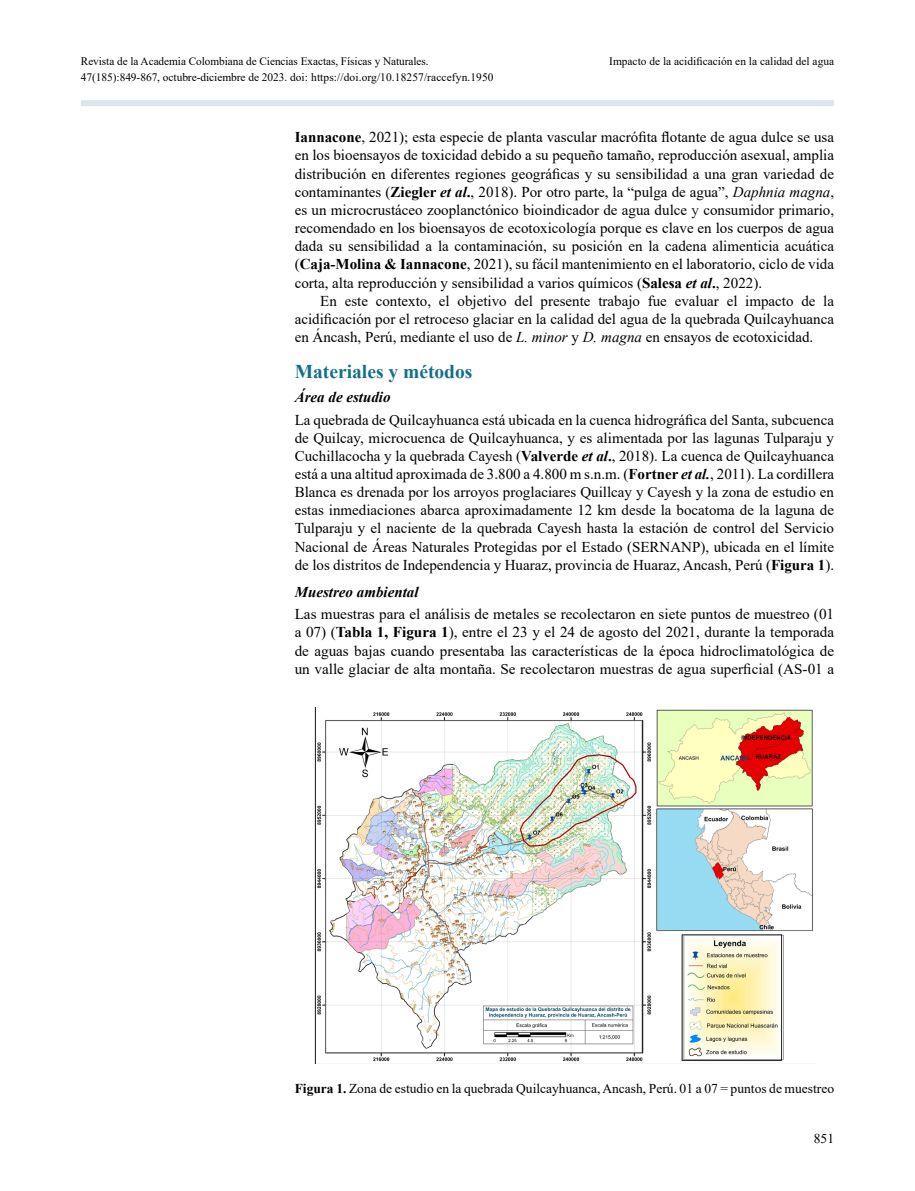
<style>
.page{position:relative;width:915px;height:1191px;background:#fff}
.page>*{position:absolute;margin:0;border:0;box-sizing:border-box;transform-origin:0 0}
.t1{font:700 19.5px "Times New Roman";color:#136f8b}
.t2{font:15px/18.1px "Times New Roman";color:#000;text-align:justify}
.t3{font:italic 700 15px "Times New Roman";color:#000}
.t4{font:13.5px "Times New Roman";color:#000}
.t5{font:11.4px "Times New Roman";letter-spacing:-.005em;color:#000}
.s1{font-weight:700}
.s2{font-weight:700;font-style:italic}
.s3{font-style:italic}
.s4{color:#222}
</style>
<div class="page">
<div style="left:81px;top:100px;width:752px;height:6px;background:#dce5ee"></div>
<img style="left:314px;top:707px;width:499px;height:356px">
<p class="t5" style="left:81px;top:53px;width:349px">Revista de la Academia Colombiana de Ciencias Exactas, Físicas y Naturales.</p>
<p class="t5" style="left:81px;top:69px;width:414px">47(185):849-867, octubre-diciembre de 2023. doi: https://doi.org/10.18257/raccefyn.1950</p>
<p class="t5" style="left:609px;top:53px;width:226px">Impacto de la acidificación en la calidad del agua</p>
<p class="t2" style="left:294px;top:128px;width:540px"><span class="s1">Iannacone</span>, 2021); esta especie de planta vascular macrófita flotante de agua dulce se usa en los bioensayos de toxicidad debido a su pequeño tamaño, reproducción asexual, amplia distribución en diferentes regiones geográficas y su sensibilidad a una gran variedad de contaminantes (<span class="s1">Ziegler</span> <span class="s2">et al</span><span class="s1">.</span>, 2018). Por otro parte, la “pulga de agua”, <span class="s3">Daphnia magna</span>, es un microcrustáceo zooplanctónico bioindicador de agua dulce <span class="s4">y</span> consumidor primario, recomendado en los bioensayos de ecotoxicología porque es clave en los cuerpos de agua dada su sensibilidad a la contaminación, su posición en la cadena alimenticia acuática (<span class="s1">Caja-Molina &amp; Iannacone</span>, 2021), su fácil mantenimiento en el laboratorio, ciclo de vida corta, alta reproducción y sensibilidad a varios químicos (<span class="s1">Salesa</span> <span class="s2">et al</span><span class="s1">.</span>, 2022).</p>
<p class="t2" style="left:294px;top:291px;width:540px;text-indent:26px">En este contexto, el objetivo del presente trabajo fue evaluar el impacto de la acidificación por el retroceso glaciar en la calidad del agua de la quebrada Quilcayhuanca en Áncash, Perú, mediante el uso de <span class="s3">L. minor</span> y <span class="s3">D. magna</span> en ensayos de ecotoxicidad.</p>
<h1 class="t1" style="left:294px;top:357px;width:179px">Materiales y métodos</h1>
<p class="t3" style="left:294px;top:386px;width:97px">Área de estudio</p>
<p class="t2" style="left:294px;top:410px;width:540px">La quebrada de Quilcayhuanca está ubicada en la cuenca hidrográfica del Santa, subcuenca de Quilcay, microcuenca de Quilcayhuanca, y es alimentada por las lagunas Tulparaju y Cuchillacocha y la quebrada Cayesh (<span class="s1">Valverde</span> <span class="s2">et al</span><span class="s1">.</span>, 2018). La cuenca de Quilcayhuanca está a una altitud aproximada de 3.800 a 4.800 m s.n.m. (<span class="s1">Fortner</span> <span class="s2">et al.</span>, 2011). La cordillera Blanca es drenada por los arroyos proglaciares Quillcay y Cayesh y la zona de estudio en estas inmediaciones abarca aproximadamente 12 km desde la bocatoma de la laguna de Tulparaju y el naciente de la quebrada Cayesh hasta la estación de control del Servicio Nacional de Áreas Naturales Protegidas por el Estado (SERNANP), ubicada en el límite de los distritos de Independencia y Huaraz, provincia de Huaraz, Ancash, Perú (<span class="s1">Figura 1</span>).</p>
<p class="t3" style="left:294px;top:581px;width:125px">Muestreo ambiental</p>
<p class="t2" style="left:294px;top:604px;width:541px">Las muestras para el análisis de metales se recolectaron en siete puntos de muestreo (01 a 07) (<span class="s1">Tabla 1, Figura 1</span>), entre el 23 y el 24 de agosto del 2021, durante la temporada de aguas bajas cuando presentaba las características de la época hidroclimatológica de un valle glaciar de alta montaña. Se recolectaron muestras de agua superficial (AS-01 a</p>
<p class="t4" style="left:294px;top:1079px;width:540px"><span class="s1">Figura 1.</span> Zona de estudio en la quebrada Quilcayhuanca, Ancash, Perú. 01 a 07 = puntos de muestreo</p>
<p class="t4" style="left:813px;top:1128px;width:22px">851</p>
</div>
